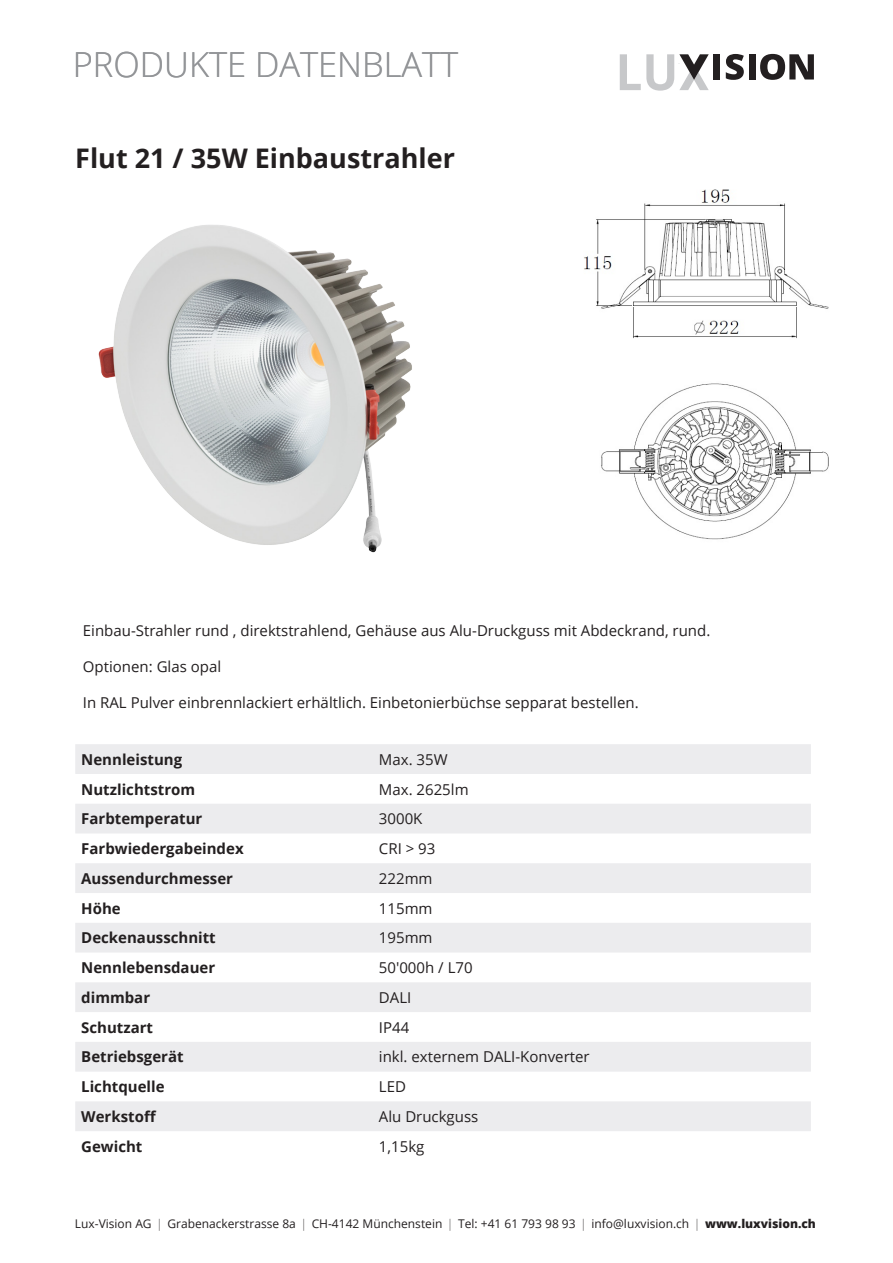
<style>
.page{position:relative;width:893px;height:1263px;background:#fff}
.page>*{position:absolute;margin:0;border:0;box-sizing:border-box;transform-origin:0 0}
.t1{font:300 34.5px "Open Sans";color:#939598}
.Produktname{font:700 27px "Open Sans";color:#231f20}
.Beschrieb{font:15px "Open Sans";color:#231f20}
.Tabelle-Bold{font:700 15px "Open Sans";color:#231f20}
.t2{font:12px "Open Sans";color:#231f20}
.s1{font-weight:800}
</style>
<div class="page">
<svg style="left:620px;top:54px;width:89px;height:37px"></svg>
<div style="left:713px;top:54px;width:7px;height:26px;background:#231f20"></div>
<svg style="left:726px;top:54px;width:18px;height:26px"></svg>
<div style="left:749px;top:54px;width:7px;height:26px;background:#231f20"></div>
<svg style="left:760px;top:54px;width:54px;height:26px"></svg>
<img style="left:584px;top:189px;width:245px;height:351px">
<img style="left:98px;top:225px;width:314px;height:328px">
<svg style="left:75px;top:744px;width:736px;height:387px;fill:#ececee"></svg>
<h1 class="t1" style="left:73px;top:41px;width:387px">PRODUKTE DATENBLATT</h1>
<p class="Produktname" style="left:75px;top:140px;width:381px">Flut 21 / 35W Einbaustrahler</p>
<p class="Beschrieb" style="left:83px;top:620px;width:629px">Einbau-Strahler rund , direktstrahlend, Gehäuse aus Alu-Druckguss mit Abdeckrand, rund.</p>
<p class="Beschrieb" style="left:83px;top:656px;width:140px">Optionen: Glas opal</p>
<p class="Beschrieb" style="left:83px;top:692px;width:557px">In RAL Pulver einbrennlackiert erhältlich. Einbetonierbüchse sepparat bestellen.</p>
<p class="Tabelle-Bold" style="left:81px;top:749px;width:102px">Nennleistung</p>
<p class="Beschrieb" style="left:379px;top:749px;width:70px">Max. 35W</p>
<p class="Tabelle-Bold" style="left:81px;top:778px;width:115px">Nutzlichtstrom</p>
<p class="Beschrieb" style="left:379px;top:779px;width:91px">Max. 2625lm</p>
<p class="Tabelle-Bold" style="left:81px;top:808px;width:123px">Farbtemperatur</p>
<p class="Beschrieb" style="left:379px;top:809px;width:45px">3000K</p>
<p class="Tabelle-Bold" style="left:81px;top:838px;width:164px">Farbwiedergabeindex</p>
<p class="Beschrieb" style="left:379px;top:838px;width:58px">CRI &gt; 93</p>
<p class="Tabelle-Bold" style="left:81px;top:868px;width:153px">Aussendurchmesser</p>
<p class="Beschrieb" style="left:379px;top:868px;width:55px">222mm</p>
<p class="Tabelle-Bold" style="left:81px;top:897px;width:41px">Höhe</p>
<p class="Beschrieb" style="left:379px;top:898px;width:55px">115mm</p>
<p class="Tabelle-Bold" style="left:81px;top:927px;width:136px">Deckenausschnitt</p>
<p class="Beschrieb" style="left:379px;top:928px;width:55px">195mm</p>
<p class="Tabelle-Bold" style="left:81px;top:957px;width:135px">Nennlebensdauer</p>
<p class="Beschrieb" style="left:379px;top:957px;width:95px">50'000h / L70</p>
<p class="Tabelle-Bold" style="left:81px;top:987px;width:70px">dimmbar</p>
<p class="Beschrieb" style="left:379px;top:987px;width:34px">DALI</p>
<p class="Tabelle-Bold" style="left:81px;top:1017px;width:73px">Schutzart</p>
<p class="Beschrieb" style="left:379px;top:1017px;width:32px">IP44</p>
<p class="Tabelle-Bold" style="left:81px;top:1046px;width:104px">Betriebsgerät</p>
<p class="Beschrieb" style="left:379px;top:1047px;width:212px">inkl. externem DALI-Konverter</p>
<p class="Tabelle-Bold" style="left:81px;top:1076px;width:85px">Lichtquelle</p>
<p class="Beschrieb" style="left:379px;top:1076px;width:29px">LED</p>
<p class="Tabelle-Bold" style="left:81px;top:1106px;width:77px">Werkstoff</p>
<p class="Beschrieb" style="left:379px;top:1106px;width:101px">Alu Druckguss</p>
<p class="Tabelle-Bold" style="left:81px;top:1136px;width:63px">Gewicht</p>
<p class="Beschrieb" style="left:379px;top:1136px;width:47px">1,15kg</p>
<p class="t2" style="left:75px;top:1215px;width:743px">Lux-Vision AG | Grabenackerstrasse 8a | CH-4142 Münchenstein | Tel: +41 61 793 98 93 | info@luxvision.ch | <span class="s1">www.luxvision.ch</span></p>
</div>
